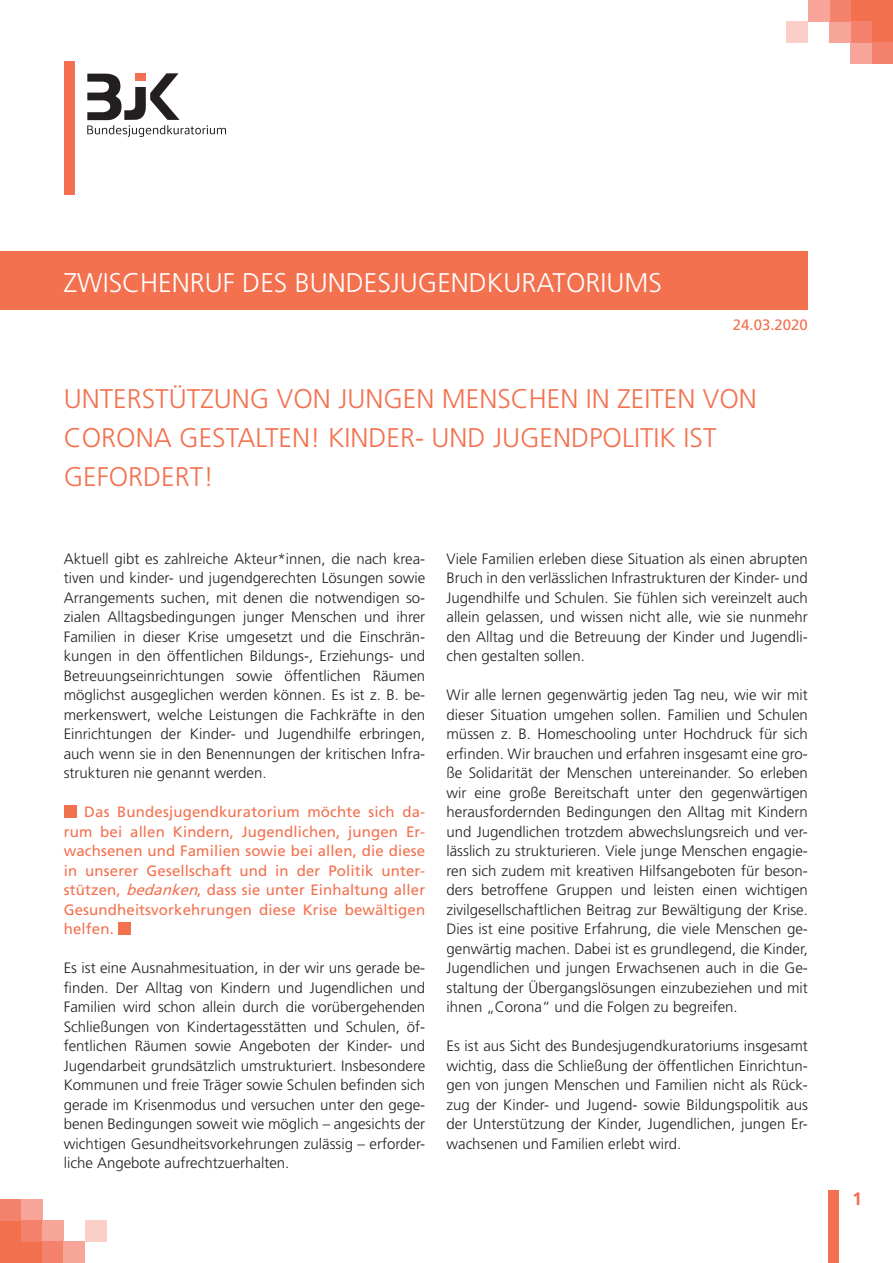
<style>
.page{position:relative;width:893px;height:1263px;background:#fff}
.page>*{position:absolute;margin:0;border:0;box-sizing:border-box;transform-origin:0 0}
.t1{font:300 27px/39px "Frutiger";color:#f3714f}
.t2{font:300 27px "Frutiger";color:#fff}
.t3{font:700 18px "Frutiger";color:#f3714f}
.t4{font:300 15px/19.5px "Frutiger";color:#231f20;text-align:justify}
.t5{font:15px/19.5px "Frutiger";letter-spacing:.01em;color:#f3714f;text-align:justify}
.s1{font-style:italic}
</style>
<div class="page">
<div style="left:0;top:1242px;width:43px;height:21px;background:#f3714f"></div>
<div style="left:0;top:1220px;width:21px;height:22px;background:#f3714f"></div>
<div style="left:0;top:1199px;width:21px;height:21px;background:#f4826d"></div>
<div style="left:21px;top:1199px;width:22px;height:21px;background:#f7a499"></div>
<div style="left:21px;top:1220px;width:22px;height:22px;background:#f4826d"></div>
<div style="left:43px;top:1220px;width:21px;height:22px;background:#f7a499"></div>
<div style="left:85px;top:1220px;width:21px;height:22px;background:#fbcfc8"></div>
<div style="left:43px;top:1242px;width:21px;height:21px;background:#f4826d"></div>
<div style="left:64px;top:1242px;width:21px;height:21px;background:#f7a499"></div>
<svg style="left:87px;top:73px;width:139px;height:64px"></svg>
<div style="left:64px;top:61px;width:11px;height:134px;background:#f37150"></div>
<div style="left:135px;top:73px;width:11px;height:8px;background:#f37150"></div>
<div style="left:828px;top:1191px;width:11px;height:72px;background:#f3714f"></div>
<div style="left:850px;top:0;width:43px;height:21px;background:#f3714f"></div>
<div style="left:872px;top:21px;width:21px;height:22px;background:#f3714f"></div>
<div style="left:872px;top:43px;width:21px;height:21px;background:#f4826d"></div>
<div style="left:850px;top:43px;width:22px;height:21px;background:#f7a499"></div>
<div style="left:850px;top:21px;width:22px;height:22px;background:#f4826d"></div>
<div style="left:829px;top:21px;width:21px;height:22px;background:#f7a499"></div>
<div style="left:787px;top:21px;width:21px;height:22px;background:#fbcfc8"></div>
<div style="left:829px;top:0;width:21px;height:21px;background:#f4826d"></div>
<div style="left:808px;top:0;width:21px;height:21px;background:#f7a499"></div>
<div style="left:64px;top:805px;width:13px;height:13px;background:#f3714f"></div>
<div style="left:118px;top:922px;width:13px;height:13px;background:#f3714f"></div>
<div style="left:0;top:252px;width:808px;height:58px;background:#f3714f"></div>
<h1 class="t2" style="left:64px;top:268px;width:600px">ZWISCHENRUF DES BUNDESJUGENDKURATORIUMS</h1>
<p class="t5" style="left:733px;top:315px;width:77px">24.03.2020</p>
<h1 class="t1" style="left:64px;top:379px;width:695px">UNTERSTÜTZUNG VON JUNGEN MENSCHEN IN ZEITEN VON<br>CORONA GESTALTEN! KINDER- UND JUGENDPOLITIK IST<br>GEFORDERT!</h1>
<p class="t4" style="left:64px;top:549px;width:363px">Aktuell gibt es zahlreiche Akteur*innen, die nach krea&shy;tiven und kinder- und jugendgerechten Lösungen sowie Arrangements suchen, mit denen die notwendigen so&shy;zialen Alltagsbedingungen junger Menschen und ihrer Familien in dieser Krise umgesetzt und die Einschrän&shy;kungen in den öffentlichen Bildungs-, Erziehungs- und Betreuungseinrichtungen sowie öffentlichen Räumen möglichst ausgeglichen werden können. Es ist z. B. be&shy;merkenswert, welche Leistungen die Fachkräfte in den Einrichtungen der Kinder- und Jugendhilfe erbringen, auch wenn sie in den Benennungen der kritischen Infra&shy;strukturen nie genannt werden.</p>
<p class="t5" style="left:64px;top:802px;width:363px;text-indent:20px">Das Bundesjugendkuratorium möchte sich da&shy;rum bei allen Kindern, Jugendlichen, jungen Er&shy;wachsenen und Familien sowie bei allen, die diese in unserer Gesellschaft und in der Politik unter&shy;stützen, <span class="s1">bedanken</span>, dass sie unter Einhaltung aller Gesundheitsvorkehrungen diese Krise bewältigen helfen.</p>
<p class="t4" style="left:64px;top:958px;width:363px">Es ist eine Ausnahmesituation, in der wir uns gerade be&shy;finden. Der Alltag von Kindern und Jugendlichen und Familien wird schon allein durch die vorübergehenden Schließungen von Kindertagesstätten und Schulen, öf&shy;fentlichen Räumen sowie Angeboten der Kinder- und Jugendarbeit grundsätzlich umstrukturiert. Insbesondere Kommunen und freie Träger sowie Schulen befinden sich gerade im Krisenmodus und versuchen unter den gege&shy;benen Bedingungen soweit wie möglich – angesichts der wichtigen Gesundheitsvorkehrungen zulässig – erforder&shy;liche Angebote aufrechtzuerhalten.</p>
<p class="t4" style="left:446px;top:549px;width:363px">Viele Familien erleben diese Situation als einen abrupten Bruch in den verlässlichen Infrastrukturen der Kinder- und Jugendhilfe und Schulen. Sie fühlen sich vereinzelt auch allein gelassen, und wissen nicht alle, wie sie nunmehr den Alltag und die Betreuung der Kinder und Jugendli&shy;chen gestalten sollen.</p>
<p class="t4" style="left:446px;top:685px;width:363px">Wir alle lernen gegenwärtig jeden Tag neu, wie wir mit dieser Situation umgehen sollen. Familien und Schulen müssen z. B. Homeschooling unter Hochdruck für sich erfinden. Wir brauchen und erfahren insgesamt eine gro&shy;ße Solidarität der Menschen untereinander. So erleben wir eine große Bereitschaft unter den gegenwärtigen herausfordernden Bedingungen den Alltag mit Kindern und Jugendlichen trotzdem abwechslungsreich und ver&shy;lässlich zu strukturieren. Viele junge Menschen engagie&shy;ren sich zudem mit kreativen Hilfsangeboten für beson&shy;ders betroffene Gruppen und leisten einen wichtigen zivilgesellschaftlichen Beitrag zur Bewältigung der Krise.<br>Dies ist eine positive Erfahrung, die viele Menschen ge&shy;genwärtig machen. Dabei ist es grundlegend, die Kinder, Jugendlichen und jungen Erwachsenen auch in die Ge&shy;staltung der Übergangslösungen einzubeziehen und mit ihnen „Corona“ und die Folgen zu begreifen.</p>
<p class="t4" style="left:446px;top:1036px;width:363px">Es ist aus Sicht des Bundesjugendkuratoriums insgesamt wichtig, dass die Schließung der öffentlichen Einrichtun&shy;gen von jungen Menschen und Familien nicht als Rück&shy;zug der Kinder- und Jugend- sowie Bildungspolitik aus der Unterstützung der Kinder, Jugendlichen, jungen Er&shy;wachsenen und Familien erlebt wird.</p>
<p class="t3" style="left:852px;top:1188px;width:12px">1</p>
</div>
